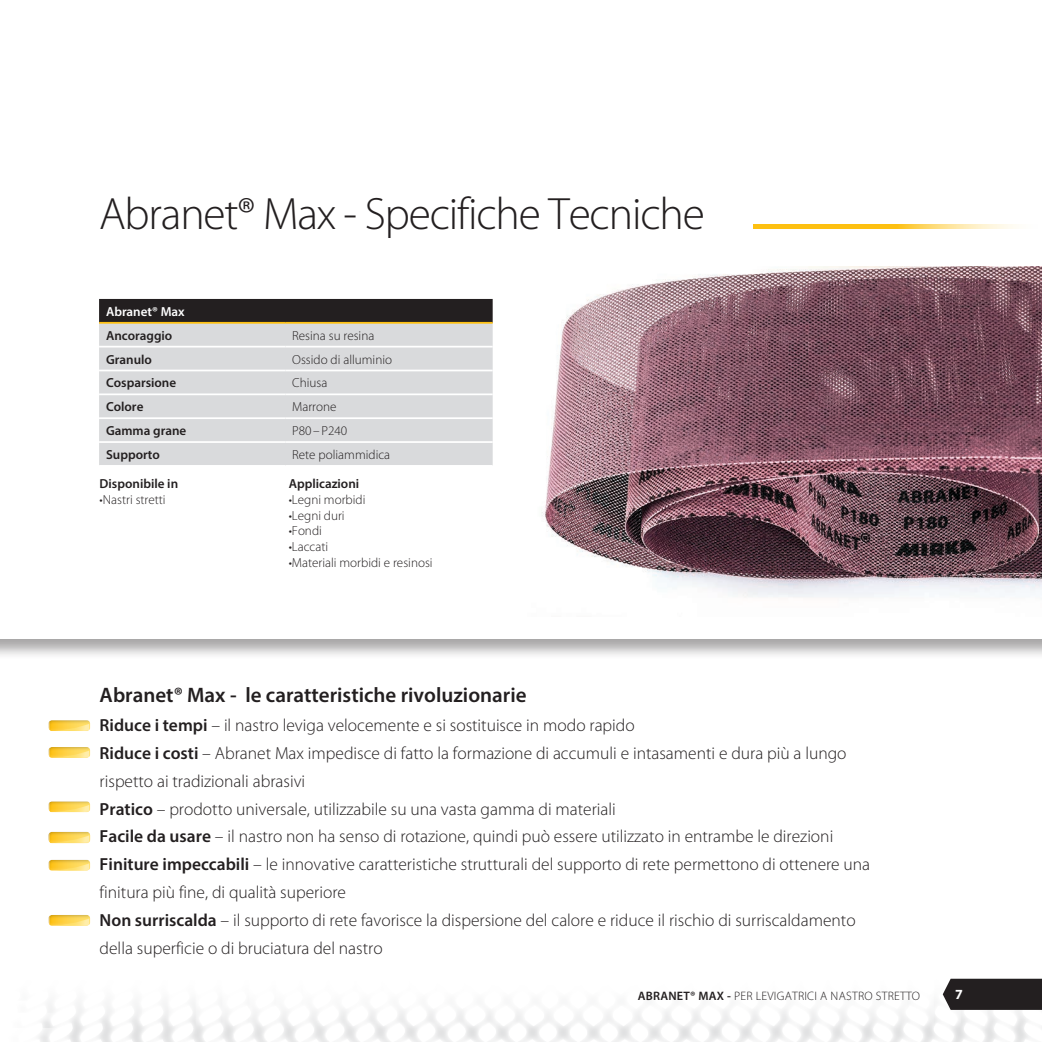
<style>
.page{position:relative;width:1042px;height:1042px;background:#fff}
.page>*{position:absolute;margin:0;border:0;box-sizing:border-box;transform-origin:0 0}
.t1{font:300 45.5px "Myriad Pro";letter-spacing:-.025em;color:#231f20}
.t2{font:600 21px "Myriad Pro";color:#231f20}
.t3{font:300 17.5px/27.8px "Myriad Pro";color:#231f20}
.t4{font:700 14px "Myriad Pro";color:#fff}
.t5{font:300 13.12px "Myriad Pro";color:#231f20}
.t6{font:600 13.12px "Myriad Pro";color:#231f20}
.t7{font:600 13.12px "Myriad Pro";color:#fff}
.t8{font:300 12.25px "Myriad Pro";letter-spacing:.02em;color:#231f20}
.s1{font-weight:600}
</style>
<div class="page">
<svg style="left:38px;top:994px;width:991px;height:48px"></svg>
<svg style="left:943px;top:978px;width:99px;height:32px"></svg>
<div style="left:0;top:631px;width:1042px;height:269px;background:#231f20;opacity:.4"></div>
<svg style="left:753px;top:224px;width:263px;height:5px"></svg>
<div style="left:46px;top:720px;width:45px;height:13px;background:#fff"></div>
<div style="left:45px;top:719px;width:46px;height:12px;background:#231f20;opacity:.75"></div>
<svg style="left:55px;top:724px;width:35px;height:7px"></svg>
<div style="left:46px;top:747px;width:45px;height:13px;background:#fff"></div>
<div style="left:45px;top:746px;width:46px;height:12px;background:#231f20;opacity:.75"></div>
<svg style="left:55px;top:750px;width:35px;height:8px"></svg>
<div style="left:46px;top:801px;width:45px;height:13px;background:#fff"></div>
<div style="left:45px;top:800px;width:46px;height:13px;background:#231f20;opacity:.75"></div>
<svg style="left:55px;top:805px;width:35px;height:7px"></svg>
<div style="left:45px;top:831px;width:46px;height:13px;background:#fff"></div>
<div style="left:46px;top:832px;width:45px;height:13px;background:#fff;opacity:.75"></div>
<div style="left:45px;top:831px;width:46px;height:12px;background:#231f20;opacity:.75"></div>
<svg style="left:55px;top:835px;width:35px;height:8px"></svg>
<div style="left:46px;top:860px;width:45px;height:13px;background:#fff"></div>
<div style="left:45px;top:859px;width:46px;height:12px;background:#231f20;opacity:.75"></div>
<svg style="left:55px;top:863px;width:35px;height:8px"></svg>
<div style="left:45px;top:914px;width:46px;height:12px;background:#231f20;opacity:.75"></div>
<svg style="left:55px;top:918px;width:35px;height:8px"></svg>
<div style="left:99px;top:299px;width:394px;height:23px;background:#231f20"></div>
<div style="left:99px;top:324px;width:394px;height:141px;background:#d9dadc"></div>
<hr style="left:99px;top:346px;width:186px;height:1px;background:#fff">
<hr style="left:285px;top:346px;width:208px;height:1px;background:#fff">
<hr style="left:99px;top:393px;width:186px;height:2px;background:#fff">
<hr style="left:285px;top:393px;width:208px;height:2px;background:#fff">
<hr style="left:99px;top:441px;width:186px;height:2px;background:#fff">
<hr style="left:285px;top:441px;width:208px;height:2px;background:#fff">
<hr style="left:99px;top:370px;width:186px;height:1px;background:#fff">
<hr style="left:285px;top:370px;width:208px;height:1px;background:#fff">
<hr style="left:99px;top:417px;width:186px;height:2px;background:#fff">
<hr style="left:285px;top:417px;width:208px;height:2px;background:#fff">
<hr style="left:99px;top:322px;width:186px;height:2px;background:#fdc011">
<hr style="left:285px;top:322px;width:208px;height:2px;background:#fdc011">
<img style="left:541px;top:266px;width:501px;height:331px">
<p class="t1" style="left:99px;top:189px;width:607px">Abranet® Max - Specifiche Tecniche</p>
<p class="t7" style="left:106px;top:303px;width:80px">Abranet® Max</p>
<p class="t6" style="left:106px;top:327px;width:68px">Ancoraggio</p>
<p class="t5" style="left:292px;top:328px;width:84px">Resina su resina</p>
<p class="t6" style="left:106px;top:351px;width:47px">Granulo</p>
<p class="t5" style="left:292px;top:352px;width:101px">Ossido di alluminio</p>
<p class="t6" style="left:106px;top:375px;width:72px">Cosparsione</p>
<p class="t5" style="left:292px;top:376px;width:37px">Chiusa</p>
<p class="t6" style="left:106px;top:398px;width:39px">Colore</p>
<p class="t5" style="left:292px;top:400px;width:46px">Marrone</p>
<p class="t6" style="left:106px;top:422px;width:82px">Gamma grane</p>
<p class="t5" style="left:292px;top:423px;width:57px">P80 –P240</p>
<p class="t6" style="left:106px;top:446px;width:55px">Supporto</p>
<p class="t5" style="left:292px;top:447px;width:99px">Rete poliammidica</p>
<p class="t6" style="left:289px;top:475px;width:72px">Applicazioni</p>
<p class="t5" style="left:100px;top:492px;width:68px">•Nastri stretti</p>
<p class="t5" style="left:289px;top:492px;width:78px">•Legni morbidi</p>
<p class="t5" style="left:289px;top:508px;width:58px">•Legni duri</p>
<p class="t5" style="left:289px;top:524px;width:35px">•Fondi</p>
<p class="t5" style="left:289px;top:539px;width:41px">•Laccati</p>
<p class="t5" style="left:289px;top:555px;width:145px">•Materiali morbidi e resinosi</p>
<p class="t2" style="left:100px;top:681px;width:428px">Abranet® Max - le caratteristiche rivoluzionarie</p>
<p class="t3" style="left:100px;top:712px;width:772px"><span class="s1">Riduce i tempi</span> – il nastro leviga velocemente e si sostituisce in modo rapido<br><span class="s1">Riduce i costi</span> – Abranet Max impedisce di fatto la formazione di accumuli e intasamenti e dura più a lungo rispetto ai tradizionali abrasivi<br><span class="s1">Pratico</span> – prodotto universale, utilizzabile su una vasta gamma di materiali<br><span class="s1">Facile da usare</span> – il nastro non ha senso di rotazione, quindi può essere utilizzato in entrambe le direzioni <span class="s1">Finiture impeccabili</span> – le innovative caratteristiche strutturali del supporto di rete permettono di ottenere una finitura più fine, di qualità superiore<br><span class="s1">Non surriscalda</span> – il supporto di rete favorisce la dispersione del calore e riduce il rischio di surriscaldamento della superficie o di bruciatura del nastro</p>
<p class="t8" style="left:638px;top:989px;width:284px"><span class="s1">ABRANET® MAX -</span> PER LEVIGATRICI A NASTRO STRETTO</p>
<p class="t4" style="left:955px;top:987px;width:9px">7</p>
</div>
